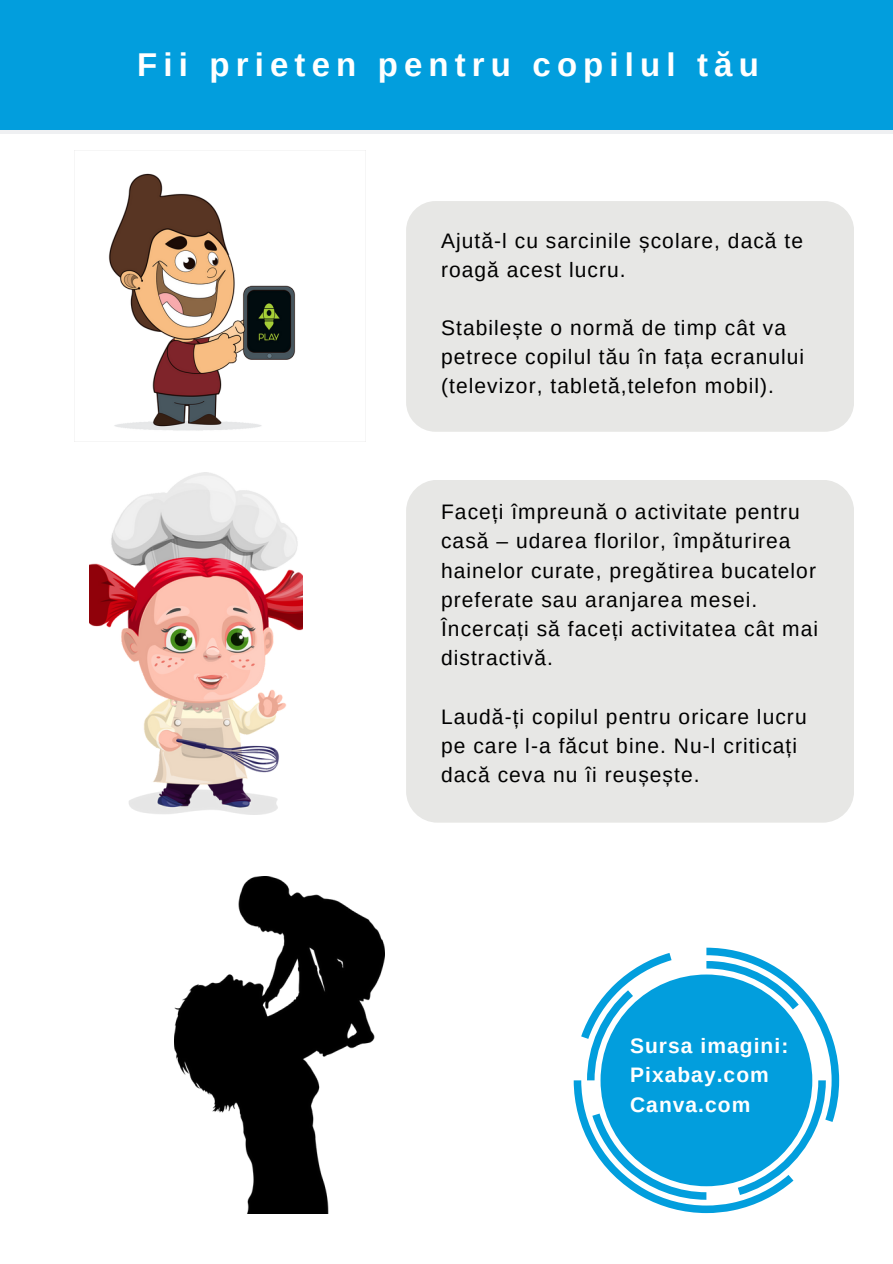
<style>
.page{position:relative;width:893px;height:1264px;background:#fff}
.page>*{position:absolute;margin:0;border:0;box-sizing:border-box;transform-origin:0 0}
.t1{font:700 33px "Arimo";letter-spacing:.185em;color:#fff}
.t2{font:21px/29.2px "Arimo";letter-spacing:.05em;color:#000}
.t3{font:700 21px "Arimo";letter-spacing:.05em;color:#fff}
</style>
<div class="page">
<div style="left:0;top:0;width:892px;height:132px;background:#029edd"></div>
<hr style="left:0;top:131px;width:892px;height:2px;background:#eff0f2">
<div style="left:406px;top:480px;width:448px;height:342px;background:#e7e7e5;border-radius:31px"></div>
<div style="left:406px;top:201px;width:448px;height:231px;background:#e7e7e5;border-radius:29px"></div>
<img style="left:89px;top:473px;width:214px;height:341px">
<svg style="left:573px;top:947px;width:266px;height:265px;fill:#029edd"></svg>
<img style="left:108px;top:150px;width:258px;height:292px">
<img style="left:174px;top:876px;width:210px;height:337px">
<p class="t1" style="left:137px;top:46px;width:623px">Fii prieten pentru copilul tău</p>
<p class="t2" style="left:441px;top:226px;width:363px">Ajută-l cu sarcinile școlare, dacă te roagă acest lucru.</p>
<p class="t2" style="left:441px;top:313px;width:364px">Stabilește o normă de timp cât va petrece copilul tău în fața ecranului (televizor, tabletă,telefon mobil).</p>
<p class="t2" style="left:441px;top:497px;width:378px">Faceți împreună o activitate pentru casă – udarea florilor, împăturirea hainelor curate, pregătirea bucatelor preferate sau aranjarea mesei.<br>Încercați să faceți activitatea cât mai distractivă.</p>
<p class="t2" style="left:441px;top:702px;width:367px">Laudă-ți copilul pentru oricare lucru pe care l-a făcut bine. Nu-l criticați dacă ceva nu îi reușește.</p>
<p class="t3" style="left:630px;top:1034px;width:160px">Sursa imagini:</p>
<p class="t3" style="left:630px;top:1063px;width:140px">Pixabay.com</p>
<p class="t3" style="left:630px;top:1092px;width:122px">Canva.com</p>
</div>
